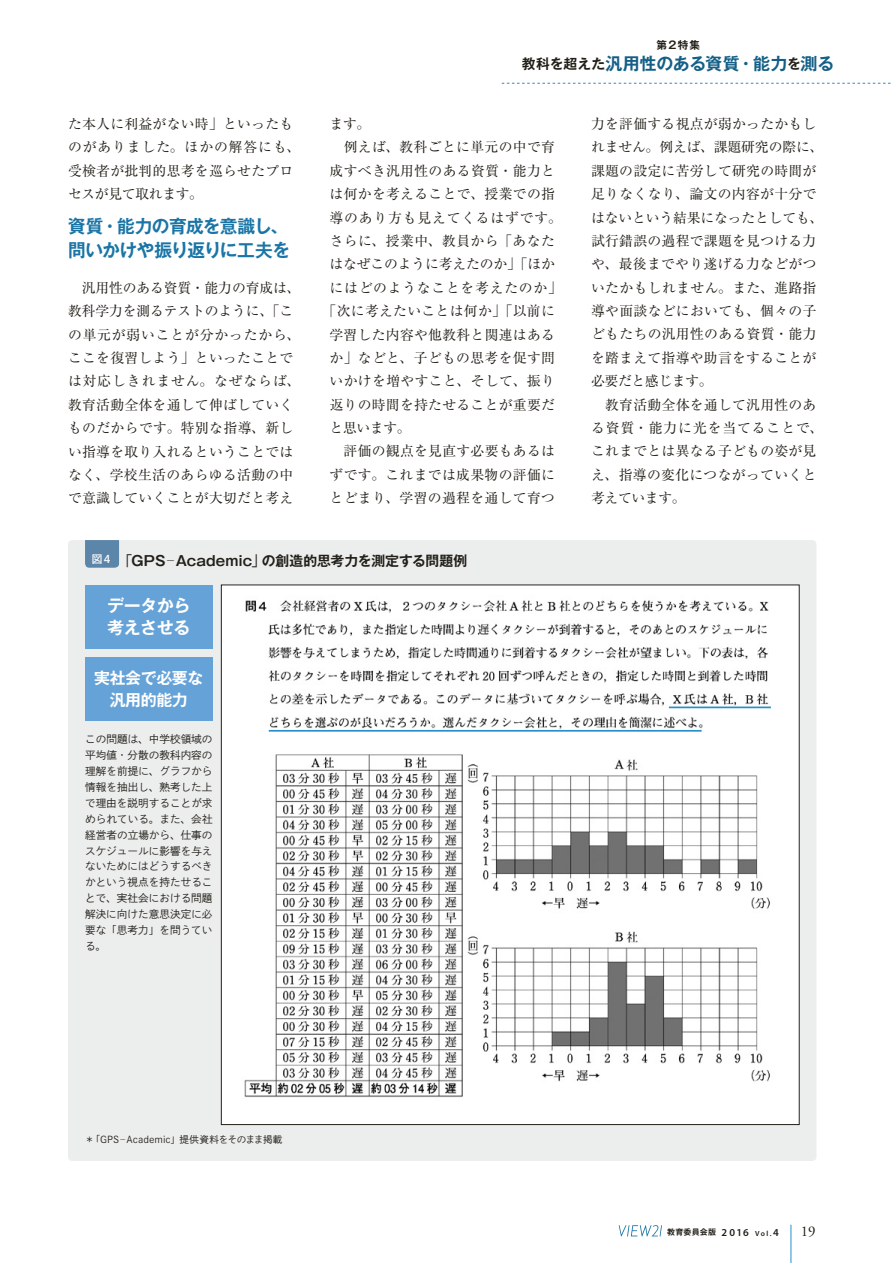
<style>
.page{position:relative;width:893px;height:1263px;background:#fff}
.page>*{position:absolute;margin:0;border:0;box-sizing:border-box;transform-origin:0 0}
.t1{font:700 18px/23.4px "Gothic MB101 Pro De";letter-spacing:-.035em;color:#1a75a6}
.t2{font:700 16.95px "Gothic MB101 Pro De";letter-spacing:-.01em;color:#145f87}
.t3{font:700 16.95px/21.3px "Gothic MB101 Pro De";letter-spacing:-.025em;color:#fff}
.t4{font:700 15.9px/21.3px "Gothic MB101 Pro De";letter-spacing:-.025em;color:#fff;text-align:center}
.t5{font:14.85px "Adobe Garamond Pro";color:#221f18}
.t6{font:13.8px/23.4px "Ryumin Pro";letter-spacing:.02em;color:#221f18}
.t7{font:700 13.8px "Gothic MB101 Pro De";color:#221f18}
.t8{font:13.8px "Ryumin Pro";letter-spacing:-.01em;color:#221f18}
.t9{font:13.8px "Ryumin Pro";letter-spacing:.06em;color:#221f18}
.t10{font:13.8px "Ryumin Pro";letter-spacing:.055em;color:#221f18}
.t11{font:10.65px/15.9px "Shuei Go Kin Std L";color:#221f18;text-align:justify}
.t12{font:700 10.65px "Gothic MB101 Pro De";color:#221f18}
.t13{font:9.6px "Shuei Go Kin Std L";color:#221f18}
.t14{font:700 7.95px "Gothic MB101 Pro De";letter-spacing:.025em;color:#221f18}
.s1{font-size:13.8px;color:#221f18}
.s2{font-family:"Gothic MB101 Pro";font-weight:400}
.s3{font-family:"Myriad Pro";font-weight:600;font-size:10.65px}
.s4{font-family:"Myriad Pro";font-weight:600;font-size:7.5px}
</style>
<div class="page">
<div style="left:68px;top:540px;width:748px;height:621px;background:#eceded;border-radius:4px"></div>
<svg style="left:619px;top:1225px;width:43px;height:11px"></svg>
<hr style="left:791px;top:1225px;width:1px;height:38px;background:#278fcd">
<img style="left:223px;top:587px;width:574px;height:536px">
<svg style="left:85px;top:540px;width:34px;height:28px"></svg>
<svg style="left:502px;top:83px;width:389px;height:1px"></svg>
<div style="left:85px;top:585px;width:128px;height:63px;background:#65a2d7"></div>
<hr style="left:669px;top:706px;width:102px;height:2px;background:#278fcd">
<hr style="left:269px;top:730px;width:433px;height:2px;background:#278fcd">
<div style="left:85px;top:657px;width:128px;height:64px;background:#65a2d7"></div>
<p class="t6" style="left:68px;top:111px;width:234px">た本人に利益がない時」といったものがありました。ほかの解答にも、受検者が批判的思考を巡らせたプロセスが見て取れます。</p>
<h1 class="t1" style="left:68px;top:213px;width:224px">資質・能力の育成を意識し、問いかけや振り返りに工夫を</h1>
<p class="t6" style="left:68px;top:275px;width:234px">　汎用性のある資質・能力の育成は、教科学力を測るテストのように、「この単元が弱いことが分かったから、ここを復習しよう」といったことでは対応しきれません。なぜならば、教育活動全体を通して伸ばしていくものだからです。特別な指導、新しい指導を取り入れるということではなく、学校生活のあらゆる活動の中で意識していくことが大切だと考え</p>
<p class="t12" style="left:656px;top:36px;width:45px">第２特集</p>
<p class="t2" style="left:522px;top:50px;width:314px"><span class="s1">教科を超えた</span>汎用性のある資質・能力<span class="s1">を</span>測る</p>
<p class="t6" style="left:330px;top:111px;width:42px">ます。</p>
<p class="t6" style="left:330px;top:135px;width:227px">　例えば、教科ごとに単元の中で育</p>
<p class="t6" style="left:330px;top:158px;width:227px">成すべき汎用性のある資質・能力と</p>
<p class="t6" style="left:330px;top:181px;width:227px">は何かを考えることで、授業での指</p>
<p class="t9" style="left:330px;top:207px;width:234px">導のあり方も見えてくるはずです。</p>
<p class="t6" style="left:330px;top:228px;width:227px">さらに、授業中、教員から「あなた</p>
<p class="t8" style="left:330px;top:253px;width:227px">はなぜこのように考えたのか」「ほか</p>
<p class="t10" style="left:330px;top:277px;width:234px">にはどのようなことを考えたのか」</p>
<p class="t6" style="left:323px;top:298px;width:234px">「次に考えたいことは何か」「以前に</p>
<p class="t6" style="left:330px;top:322px;width:227px">学習した内容や他教科と関連はある</p>
<p class="t6" style="left:330px;top:345px;width:227px">か」などと、子どもの思考を促す問</p>
<p class="t6" style="left:330px;top:368px;width:227px">いかけを増やすこと、そして、振り</p>
<p class="t6" style="left:330px;top:392px;width:227px">返りの時間を持たせることが重要だ</p>
<p class="t6" style="left:330px;top:415px;width:83px">と思います。</p>
<p class="t6" style="left:330px;top:439px;width:227px">　評価の観点を見直す必要もあるは</p>
<p class="t6" style="left:330px;top:462px;width:227px">ずです。これまでは成果物の評価に</p>
<p class="t6" style="left:330px;top:485px;width:227px">とどまり、学習の過程を通して育つ</p>
<p class="t6" style="left:591px;top:111px;width:234px">力を評価する視点が弱かったかもしれません。例えば、課題研究の際に、課題の設定に苦労して研究の時間が足りなくなり、論文の内容が十分ではないという結果になったとしても、試行錯誤の過程で課題を見つける力や、最後までやり遂げる力などがついたかもしれません。また、進路指導や面談などにおいても、個々の子どもたちの汎用性のある資質・能力を踏まえて指導や助言をすることが必要だと感じます。<br>　教育活動全体を通して汎用性のある資質・能力に光を当てることで、これまでとは異なる子どもの姿が見え、指導の変化につながっていくと考えています。</p>
<p class="t7" style="left:92px;top:549px;width:377px"><sup>図４</sup><span class="s2">「</span>GPS ─ Academic<span class="s2">」</span>の創造的思考力を測定する問題例</p>
<p class="t3" style="left:107px;top:593px;width:85px">データから考えさせる</p>
<p class="t4" style="left:94px;top:666px;width:111px">実社会で必要な汎用的能力</p>
<p class="t11" style="left:85px;top:731px;width:129px">この問題は、中学校領域の平均値・分散の教科内容の理解を前提に、グラフから情報を抽出し、熟考した上で理由を説明することが求められている。また、会社経営者の立場から、仕事のスケジュールに影響を与えないためにはどうするべきかという視点を持たせることで、実社会における問題解決に向けた意思決定に必要な「思考力」を問うている。</p>
<p class="t13" style="left:85px;top:1133px;width:199px">＊「GPS ─ Academic」提供資料をそのまま掲載</p>
<p class="t14" style="left:667px;top:1226px;width:113px">教育委員会版 <span class="s3">2016</span> <span class="s4">Vol.</span><span class="s3">4</span></p>
<p class="t5" style="left:801px;top:1222px;width:16px">19</p>
</div>
